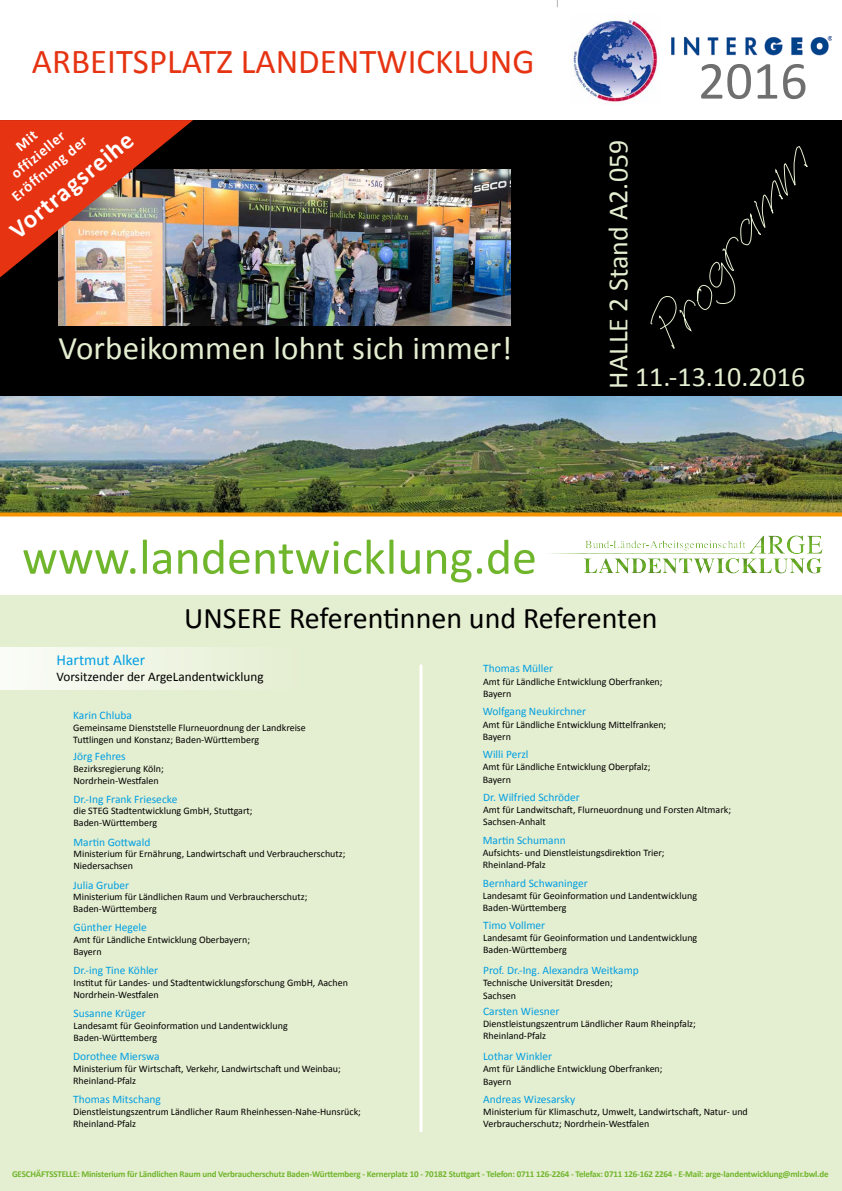
<style>
.page{position:relative;width:842px;height:1191px;background:#fff}
.page>*{position:absolute;margin:0;border:0;box-sizing:border-box;transform-origin:0 0}
.t1{font:54px "Calibri";color:#706f6f}
.t2{font:50px "Calibri";color:#70b62c}
.t3{font:35px "Calibri";color:#e63312}
.t4{font:33px "Calibri";letter-spacing:.005em;color:#e4eed0}
.t5{font:30px "Calibri";color:#000}
.t6{font:28px "Calibri";color:#e4eed0}
.t7{font:700 25px "Calibri";color:#fff}
.t8{font:15.4px "Calibri";color:#009fe3}
.t9{font:700 15px/18px "Calibri";color:#fff;text-align:center}
.t10{font:13.2px "Calibri";color:#000}
.t11{font:11.4px "Calibri";color:#009fe3}
.t12{font:10px/12px "Calibri";color:#000}
.t13{font:700 9px "Calibri";letter-spacing:-.02em;color:#70b62c}
.s1{font-size:35px;color:#000}
</style>
<div class="page">
<div style="left:0;top:120px;width:842px;height:384px;background:#000"></div>
<div style="left:0;top:595px;width:842px;height:596px;background:#e4eed0"></div>
<img style="left:0;top:397px;width:842px;height:115px">
<img style="left:573px;top:16px;width:77px;height:88px">
<img style="left:810px;top:37px;width:22px;height:19px">
<svg style="left:0;top:512px;width:842px;height:4px;background:#df8d05"></svg>
<svg style="left:650px;top:35px;width:158px;height:314px"></svg>
<div style="left:0;top:535px;width:823px;height:40px;background:#000;opacity:.5"></div>
<img style="left:59px;top:170px;width:452px;height:156px">
<div style="left:544px;top:526px;width:32px;height:61px;background:#fff"></div>
<div style="left:0;top:647px;width:309px;height:43px;background:linear-gradient(to right,#fbfcf8,#e4eed0)"></div>
<hr style="left:419px;top:665px;width:3px;height:465px;background:#fff">
<div style="left:0;top:533px;width:544px;height:40px;background:#fff"></div>
<img style="left:0;top:120px;width:193px;height:157px">
<h3 class="t3" style="left:32px;top:39px;width:504px">ARBEITSPLATZ LANDENTWICKLUNG</h3>
<h3 class="t9" style="left:-15px;top:164px;width:94px;rotate:-40deg">Mit<br>offizieller<br>Eröffnung der</h3>
<h3 class="t7" style="left:3px;top:221px;width:154px;rotate:-40deg">Vortragsreihe</h3>
<h3 class="t4" style="left:59px;top:327px;width:479px">Vorbeikommen lohnt sich immer!<span class="s1">r!</span></h3>
<h2 class="t2" style="left:22px;top:525px;width:516px">www.landentwicklung.de</h2>
<h1 class="t1" style="left:698px;top:47px;width:111px">2016</h1>
<h3 class="t6" style="left:600px;top:389px;width:250px;rotate:-90deg">HALLE 2 Stand A2.059</h3>
<h3 class="t6" style="left:635px;top:359px;width:172px">11.-13.10.2016</h3>
<h3 class="t5" style="left:184px;top:599px;width:475px">UNSERE Referentinnen und Referenten</h3>
<h3 class="t8" style="left:57px;top:650px;width:90px">Hartmut Alker</h3>
<h3 class="t10" style="left:57px;top:668px;width:208px">Vorsitzender der ArgeLandentwicklung</h3>
<p class="t11" style="left:483px;top:661px;width:72px">Thomas Müller</p>
<p class="t12" style="left:483px;top:675px;width:181px;line-height:12.4px">Amt für Ländliche Entwicklung Oberfranken;<br>Bayern</p>
<p class="t11" style="left:73px;top:707px;width:60px">Karin Chluba</p>
<p class="t12" style="left:73px;top:721px;width:234px">Gemeinsame Dienststelle Flurneuordnung der Landkreise<br>Tuttlingen und Konstanz; Baden-Württemberg</p>
<p class="t11" style="left:483px;top:704px;width:105px">Wolfgang Neukirchner</p>
<p class="t12" style="left:483px;top:718px;width:185px;line-height:12.4px">Amt für Ländliche Entwicklung Mittelfranken;<br>Bayern</p>
<p class="t11" style="left:74px;top:749px;width:54px">Jörg Fehres</p>
<p class="t12" style="left:74px;top:762px;width:92px">Bezirksregierung Köln;<br>Nordrhein-Westfalen</p>
<p class="t11" style="left:483px;top:747px;width:47px">Willi Perzl</p>
<p class="t12" style="left:483px;top:761px;width:169px;line-height:12.4px">Amt für Ländliche Entwicklung Oberpfalz;<br>Bayern</p>
<p class="t11" style="left:74px;top:791px;width:105px">Dr.-Ing Frank Friesecke</p>
<p class="t12" style="left:74px;top:805px;width:181px;line-height:11.7px">die STEG Stadtentwicklung GmbH, Stuttgart;<br>Baden-Württemberg</p>
<p class="t11" style="left:483px;top:790px;width:98px">Dr. Wilfried Schröder</p>
<p class="t12" style="left:483px;top:803px;width:249px">Amt für Landwitschaft, Flurneuordnung und Forsten Altmark;<br>Sachsen-Anhalt</p>
<p class="t11" style="left:74px;top:834px;width:78px">Martin Gottwald</p>
<p class="t12" style="left:74px;top:848px;width:273px;line-height:11.7px">Ministerium für Ernährung, Landwirtschaft und Verbraucherschutz;<br>Niedersachsen</p>
<p class="t11" style="left:483px;top:832px;width:84px">Martin Schumann</p>
<p class="t12" style="left:483px;top:846px;width:183px">Aufsichts- und Dienstleistungsdirektion Trier;<br>Rheinland-Pfalz</p>
<p class="t11" style="left:73px;top:877px;width:57px">Julia Gruber</p>
<p class="t12" style="left:73px;top:891px;width:236px;line-height:11.7px">Ministerium für Ländlichen Raum und Verbraucherschutz;<br>Baden-Württemberg</p>
<p class="t11" style="left:483px;top:875px;width:106px">Bernhard Schwaninger</p>
<p class="t12" style="left:483px;top:889px;width:216px">Landesamt für Geoinformation und Landentwicklung<br>Baden-Württemberg</p>
<p class="t11" style="left:74px;top:920px;width:75px">Günther Hegele</p>
<p class="t12" style="left:74px;top:934px;width:178px;line-height:11.7px">Amt für Ländliche Entwicklung Oberbayern;<br>Bayern</p>
<p class="t11" style="left:74px;top:963px;width:86px">Dr.-ing Tine Köhler</p>
<p class="t12" style="left:74px;top:976px;width:276px;line-height:11.7px">Institut für Landes- und Stadtentwicklungsforschung GmbH, Aachen<br>Nordrhein-Westfalen</p>
<p class="t11" style="left:483px;top:918px;width:64px">Timo Vollmer</p>
<p class="t12" style="left:483px;top:932px;width:216px">Landesamt für Geoinformation und Landentwicklung<br>Baden-Württemberg</p>
<p class="t11" style="left:483px;top:963px;width:157px">Prof. Dr.-Ing. Alexandra Weitkamp</p>
<p class="t12" style="left:483px;top:977px;width:131px;line-height:12.4px">Technische Universität Dresden;<br>Sachsen</p>
<p class="t11" style="left:74px;top:1006px;width:74px">Susanne Krüger</p>
<p class="t12" style="left:74px;top:1019px;width:216px">Landesamt für Geoinformation und Landentwicklung<br>Baden-Württemberg</p>
<p class="t11" style="left:483px;top:1004px;width:78px">Carsten Wiesner</p>
<p class="t12" style="left:483px;top:1018px;width:214px">Dienstleistungszentrum Ländlicher Raum Rheinpfalz;<br>Rheinland-Pfalz</p>
<p class="t11" style="left:73px;top:1049px;width:88px">Dorothee Mierswa</p>
<p class="t12" style="left:73px;top:1062px;width:269px">Ministerium für Wirtschaft, Verkehr, Landwirtschaft und Weinbau;<br>Rheinland-Pfalz</p>
<p class="t11" style="left:483px;top:1048px;width:71px">Lothar Winkler</p>
<p class="t12" style="left:483px;top:1062px;width:181px;line-height:12.4px">Amt für Ländliche Entwicklung Oberfranken;<br>Bayern</p>
<p class="t11" style="left:73px;top:1091px;width:89px">Thomas Mitschang</p>
<p class="t12" style="left:73px;top:1105px;width:289px">Dienstleistungszentrum Ländlicher Raum Rheinhessen-Nahe-Hunsrück;<br>Rheinland-Pfalz</p>
<p class="t11" style="left:483px;top:1091px;width:94px">Andreas Wizesarsky</p>
<p class="t12" style="left:483px;top:1105px;width:266px">Ministerium für Klimaschutz, Umwelt, Landwirtschaft, Natur- und<br>Verbraucherschutz; Nordrhein-Westfalen</p>
<p class="t13" style="left:12px;top:1168px;width:818px">GESCHÄFTSSTELLE: Ministerium für Ländlichen Raum und Verbraucherschutz Baden-Württemberg - Kernerplatz 10 - 70182 Stuttgart - Telefon: 0711 126-2264 - Telefax: 0711 126-162 2264 - E-Mail: arge-landentwicklung@mlr.bwl.de</p>
</div>
